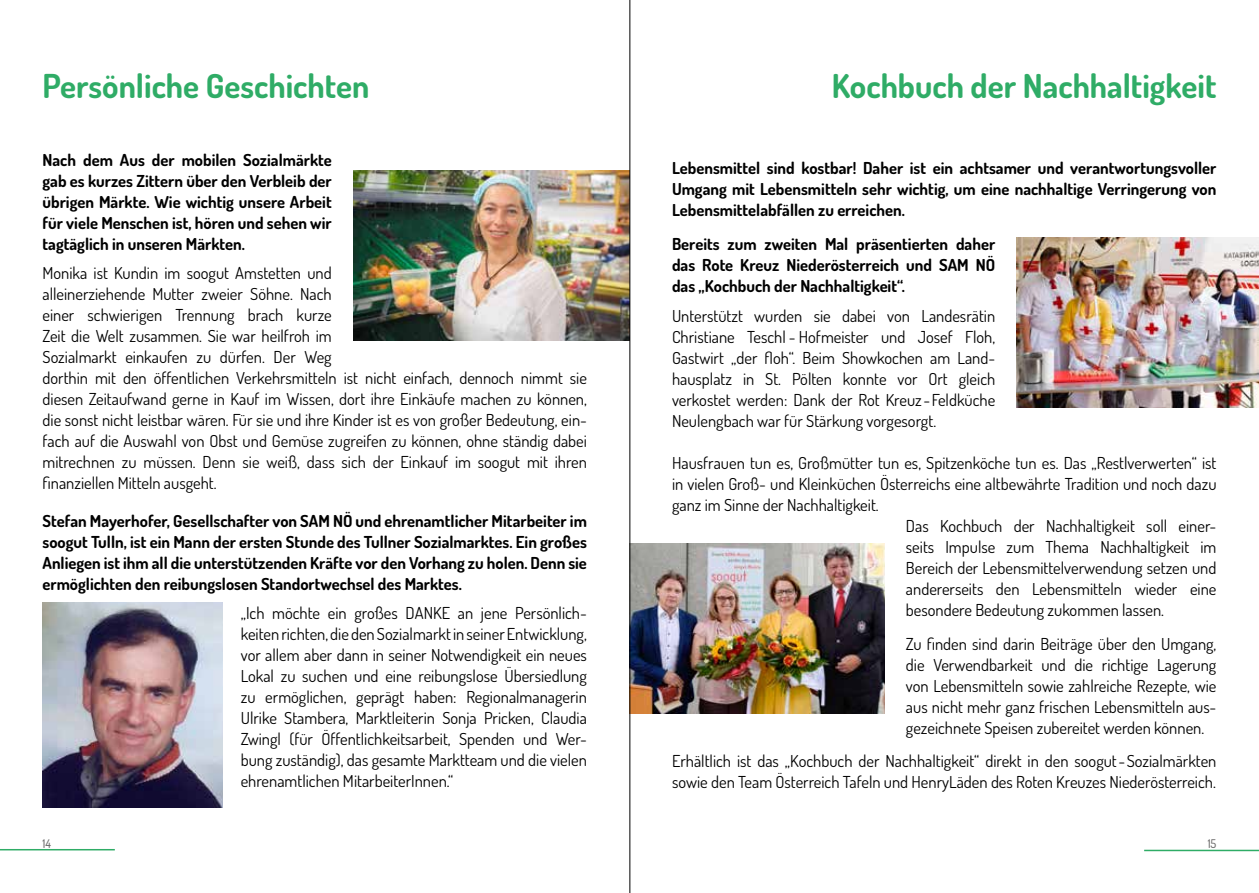
<style>
.page{position:relative;width:1259px;height:893px;background:#fff}
.page>*{position:absolute;margin:0;border:0;box-sizing:border-box;transform-origin:0 0}
.t1{font:700 33px "Dosis";color:#2fac66}
.t2{font:16.5px/21px "Dosis";color:#000;text-align:justify}
.t3{font:700 16.5px/21px "Dosis";color:#000;text-align:justify}
.t4{font:500 12px "Dosis";color:#706f6f}
</style>
<div class="page">
<hr style="left:0;top:849px;width:115px;height:1px;background:#2fac66">
<hr style="left:1144px;top:850px;width:115px;height:1px;background:#2fac66">
<img style="left:353px;top:170px;width:276px;height:170px">
<img style="left:630px;top:543px;width:254px;height:170px">
<img style="left:1016px;top:237px;width:243px;height:170px">
<img style="left:43px;top:603px;width:180px;height:205px">
<hr style="left:629px;top:0;width:1px;height:893px;background:#000">
<h1 class="t1" style="left:43px;top:64px;width:328px">Persönliche Geschichten</h1>
<p class="t3" style="left:43px;top:149px;width:291px">Nach dem Aus der mobilen Sozialmärkte gab es kurzes Zittern über den Verbleib der übrigen Märkte. Wie wichtig unsere Arbeit für viele Menschen ist, hören und sehen wir tagtäglich in unseren Märkten.</p>
<p class="t2" style="left:43px;top:262px;width:546px;text-align:left">Monika ist Kundin im soogut Amstetten und<br>alleinerziehende Mutter zweier Söhne. Nach<br>einer schwierigen Trennung brach kurze<br>Zeit die Welt zusammen. Sie war heilfroh im<br>Sozialmarkt einkaufen zu dürfen. Der Weg<br>dorthin mit den öffentlichen Verkehrsmitteln ist nicht einfach, dennoch nimmt sie diesen Zeitaufwand gerne in Kauf im Wissen, dort ihre Einkäufe machen zu können, die sonst nicht leistbar wären. Für sie und ihre Kinder ist es von großer Bedeutung, ein&shy;fach auf die Auswahl von Obst und Gemüse zugreifen zu können, ohne ständig dabei mitrechnen zu müssen. Denn sie weiß, dass sich der Einkauf im soogut mit ihren finanziellen Mitteln ausgeht.</p>
<p class="t3" style="left:43px;top:510px;width:546px">Stefan Mayerhofer, Gesellschafter von SAM NÖ und ehrenamtlicher Mitarbeiter im soogut Tulln, ist ein Mann der ersten Stunde des Tullner Sozialmarktes. Ein großes Anliegen ist ihm all die unterstützenden Kräfte vor den Vorhang zu holen. Denn sie ermöglichten den reibungslosen Standortwechsel des Marktes.</p>
<p class="t2" style="left:241px;top:602px;width:348px">„Ich möchte ein großes DANKE an jene Persönlich&shy;keiten richten, die den Sozialmarkt in seiner Entwicklung, vor allem aber dann in seiner Notwendigkeit ein neues Lokal zu suchen und eine reibungslose Übersiedlung zu ermöglichen, geprägt haben: Regionalmanagerin Ulrike Stambera, Marktleiterin Sonja Pricken, Claudia Zwingl (für Öffentlichkeitsarbeit, Spenden und Wer&shy;bung zuständig), das gesamte Marktteam und die vielen ehrenamtlichen MitarbeiterInnen.“</p>
<h1 class="t1" style="left:831px;top:64px;width:386px">Kochbuch der Nachhaltigkeit</h1>
<p class="t3" style="left:672px;top:157px;width:546px">Lebensmittel sind kostbar! Daher ist ein achtsamer und verantwortungsvoller Umgang mit Lebensmitteln sehr wichtig, um eine nachhaltige Verringerung von Lebensmittelabfällen zu erreichen.</p>
<p class="t3" style="left:672px;top:233px;width:325px">Bereits zum zweiten Mal präsentierten daher das Rote Kreuz Niederösterreich und SAM NÖ das „Kochbuch der Nachhaltigkeit“.</p>
<p class="t2" style="left:672px;top:305px;width:325px">Unterstützt wurden sie dabei von Landesrätin Christiane Teschl - Hofmeister und Josef Floh, Gastwirt „der floh“. Beim Showkochen am Land&shy;hausplatz in St. Pölten konnte vor Ort gleich verkostet werden: Dank der Rot Kreuz-Feldküche Neulengbach war für Stärkung vorgesorgt.</p>
<p class="t2" style="left:672px;top:452px;width:546px">Hausfrauen tun es, Großmütter tun es, Spitzenköche tun es. Das „Restlverwerten“ ist</p>
<p class="t2" style="left:672px;top:473px;width:546px">in vielen Groß- und Kleinküchen Österreichs eine altbewährte Tradition und noch dazu</p>
<p class="t2" style="left:672px;top:494px;width:208px">ganz im Sinne der Nachhaltigkeit.</p>
<p class="t2" style="left:906px;top:515px;width:312px">Das Kochbuch der Nachhaltigkeit soll einer-</p>
<p class="t2" style="left:906px;top:536px;width:312px">seits Impulse zum Thema Nachhaltigkeit im</p>
<p class="t2" style="left:906px;top:557px;width:312px">Bereich der Lebensmittelverwendung setzen und</p>
<p class="t2" style="left:906px;top:578px;width:312px">andererseits den Lebensmitteln wieder eine</p>
<p class="t2" style="left:906px;top:599px;width:260px">besondere Bedeutung zukommen lassen.</p>
<p class="t2" style="left:906px;top:633px;width:312px">Zu finden sind darin Beiträge über den Umgang, die Verwendbarkeit und die richtige Lagerung von Lebensmitteln sowie zahlreiche Rezepte, wie aus nicht mehr ganz frischen Lebensmitteln aus&shy;gezeichnete Speisen zubereitet werden können.</p>
<p class="t2" style="left:672px;top:750px;width:546px">Erhältlich ist das „Kochbuch der Nachhaltigkeit“ direkt in den soogut-Sozialmärkten sowie den Team Österreich Tafeln und HenryLäden des Roten Kreuzes Niederösterreich.</p>
<p class="t4" style="left:43px;top:836px;width:10px">14</p>
<p class="t4" style="left:1207px;top:836px;width:10px">15</p>
</div>
